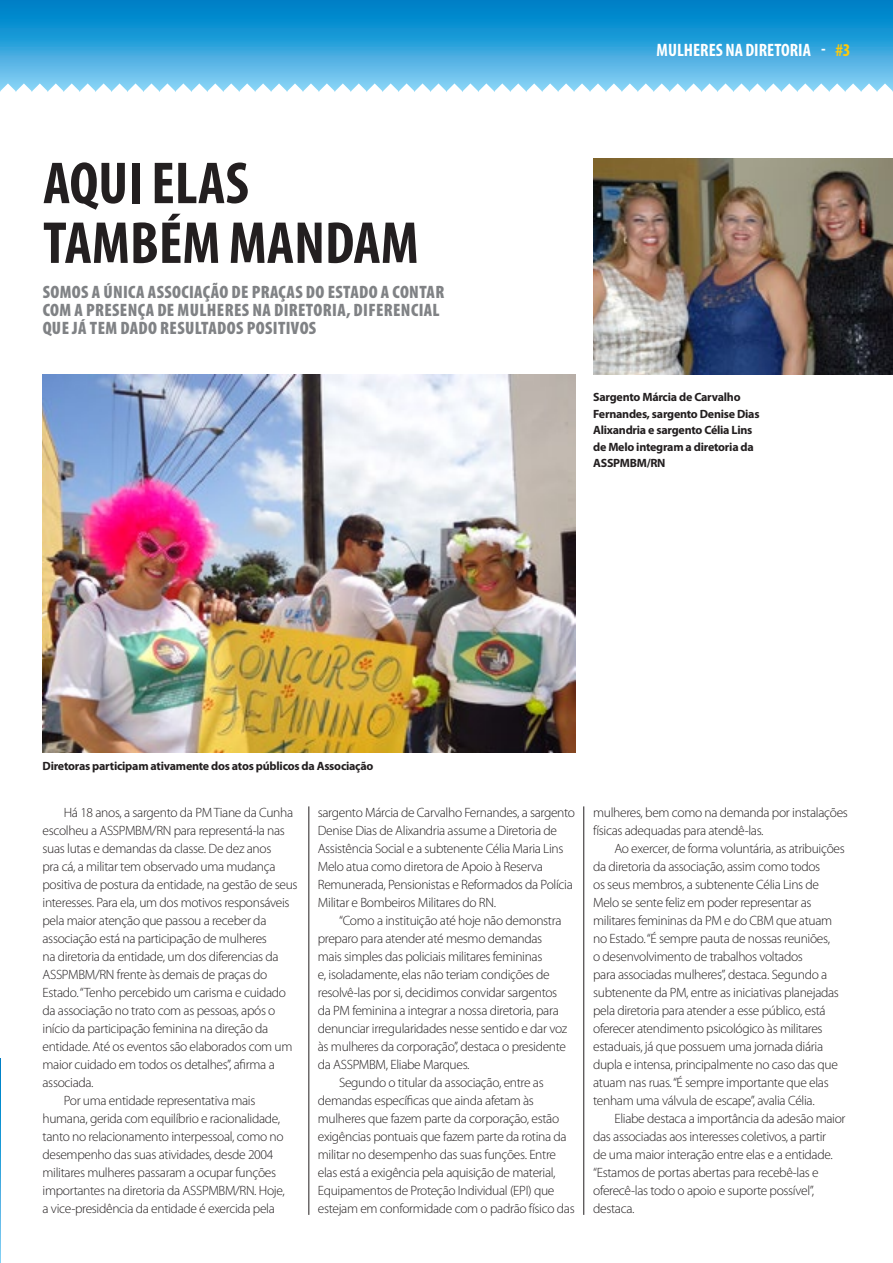
<style>
.page{position:relative;width:893px;height:1263px;background:#fff}
.page>*{position:absolute;margin:0;border:0;box-sizing:border-box;transform-origin:0 0}
.t1{font:700 condensed 59.7px "Myriad Pro";color:#231f20}
.t2{font:900 condensed 18px/18px "Myriad Pro";letter-spacing:.02em;color:#808285}
.t3{font:700 condensed 18px "Myriad Pro";color:#fff}
.t4{font:300 13.5px/18px "Myriad Pro";letter-spacing:-.025em;color:#231f20}
.t5{font:700 12px/16.5px "Myriad Pro";letter-spacing:-.02em;color:#231f20}
.s1{color:#feca0a}
</style>
<div class="page">
<svg style="left:0;top:1058px;width:1px;height:205px"></svg>
<svg style="left:0;top:0;width:1px;height:91px"></svg>
<svg style="left:1px;top:0;width:892px;height:83px;background:#2fa0da"></svg>
<hr style="left:308px;top:806px;width:1px;height:409px;background:#231f20">
<hr style="left:583px;top:806px;width:1px;height:409px;background:#231f20">
<svg style="left:0;top:83px;width:893px;height:9px"></svg>
<img style="left:43px;top:374px;width:532px;height:378px">
<img style="left:593px;top:158px;width:300px;height:216px">
<p class="t1" style="left:43px;top:146px;width:207px">AQUI ELAS</p>
<p class="t1" style="left:43px;top:206px;width:377px">TAMBÉM MANDAM</p>
<p class="t2" style="left:43px;top:283px;width:403px">SOMOS A ÚNICA ASSOCIAÇÃO DE PRAÇAS DO ESTADO A CONTAR<br>COM A PRESENÇA DE MULHERES NA DIRETORIA, DIFERENCIAL<br>QUE JÁ TEM DADO RESULTADOS POSITIVOS</p>
<p class="t3" style="left:657px;top:39px;width:195px">MULHERES NA DIRETORIA - <span class="s1">#3</span></p>
<p class="t5" style="left:593px;top:389px;width:168px">Sargento Márcia de Carvalho<br>Fernandes, sargento Denise Dias<br>Alixandria e sargento Célia Lins de Melo integram a diretoria da<br>ASSPMBM/RN</p>
<p class="t5" style="left:43px;top:758px;width:333px">Diretoras participam ativamente dos atos públicos da Associação</p>
<p class="t4" style="left:43px;top:803px;width:257px;text-indent:21px">Há 18 anos, a sargento da PM Tiane da Cunha escolheu a ASSPMBM/RN para representá-la nas suas lutas e demandas da classe. De dez anos<br>pra cá, a militar tem observado uma mudança positiva de postura da entidade, na gestão de seus interesses. Para ela, um dos motivos responsáveis pela maior atenção que passou a receber da associação está na participação de mulheres<br>na diretoria da entidade, um dos diferencias da ASSPMBM/RN frente às demais de praças do Estado. “Tenho percebido um carisma e cuidado da associação no trato com as pessoas, após o início da participação feminina na direção da entidade. Até os eventos são elaborados com um maior cuidado em todos os detalhes”, afirma a associada.</p>
<p class="t4" style="left:43px;top:1091px;width:244px;text-indent:21px">Por uma entidade representativa mais humana, gerida com equilíbrio e racionalidade, tanto no relacionamento interpessoal, como no desempenho das suas atividades, desde 2004 militares mulheres passaram a ocupar funções importantes na diretoria da ASSPMBM/RN. Hoje, a vice-presidência da entidade é exercida pela</p>
<p class="t4" style="left:318px;top:803px;width:259px">sargento Márcia de Carvalho Fernandes, a sargento Denise Dias de Alixandria assume a Diretoria de Assistência Social e a subtenente Célia Maria Lins Melo atua como diretora de Apoio à Reserva Remunerada, Pensionistas e Reformados da Polícia Militar e Bombeiros Militares do RN.</p>
<p class="t4" style="left:318px;top:911px;width:251px;text-indent:21px">“Como a instituição até hoje não demonstra preparo para atender até mesmo demandas mais simples das policiais militares femininas<br>e, isoladamente, elas não teriam condições de resolvê-las por si, decidimos convidar sargentos da PM feminina a integrar a nossa diretoria, para denunciar irregularidades nesse sentido e dar voz às mulheres da corporação”, destaca o presidente da ASSPMBM, Eliabe Marques.</p>
<p class="t4" style="left:318px;top:1073px;width:258px;text-indent:21px">Segundo o titular da associação, entre as demandas específicas que ainda afetam às mulheres que fazem parte da corporação, estão exigências pontuais que fazem parte da rotina da militar no desempenho das suas funções. Entre elas está a exigência pela aquisição de material, Equipamentos de Proteção Individual (EPI) que estejam em conformidade com o padrão físico das</p>
<p class="t4" style="left:593px;top:803px;width:256px">mulheres, bem como na demanda por instalações físicas adequadas para atendê-las.</p>
<p class="t4" style="left:593px;top:839px;width:253px;text-indent:21px">Ao exercer, de forma voluntária, as atribuições da diretoria da associação, assim como todos<br>os seus membros, a subtenente Célia Lins de Melo se sente feliz em poder representar as militares femininas da PM e do CBM que atuam no Estado. “É sempre pauta de nossas reuniões,<br>o desenvolvimento de trabalhos voltados<br>para associadas mulheres”, destaca. Segundo a subtenente da PM, entre as iniciativas planejadas pela diretoria para atender a esse público, está oferecer atendimento psicológico às militares estaduais, já que possuem uma jornada diária dupla e intensa, principalmente no caso das que atuam nas ruas. “É sempre importante que elas tenham uma válvula de escape”, avalia Célia.</p>
<p class="t4" style="left:593px;top:1109px;width:254px;text-indent:21px">Eliabe destaca a importância da adesão maior das associadas aos interesses coletivos, a partir<br>de uma maior interação entre elas e a entidade. “Estamos de portas abertas para recebê-las e oferecê-las todo o apoio e suporte possível”, destaca.</p>
</div>
